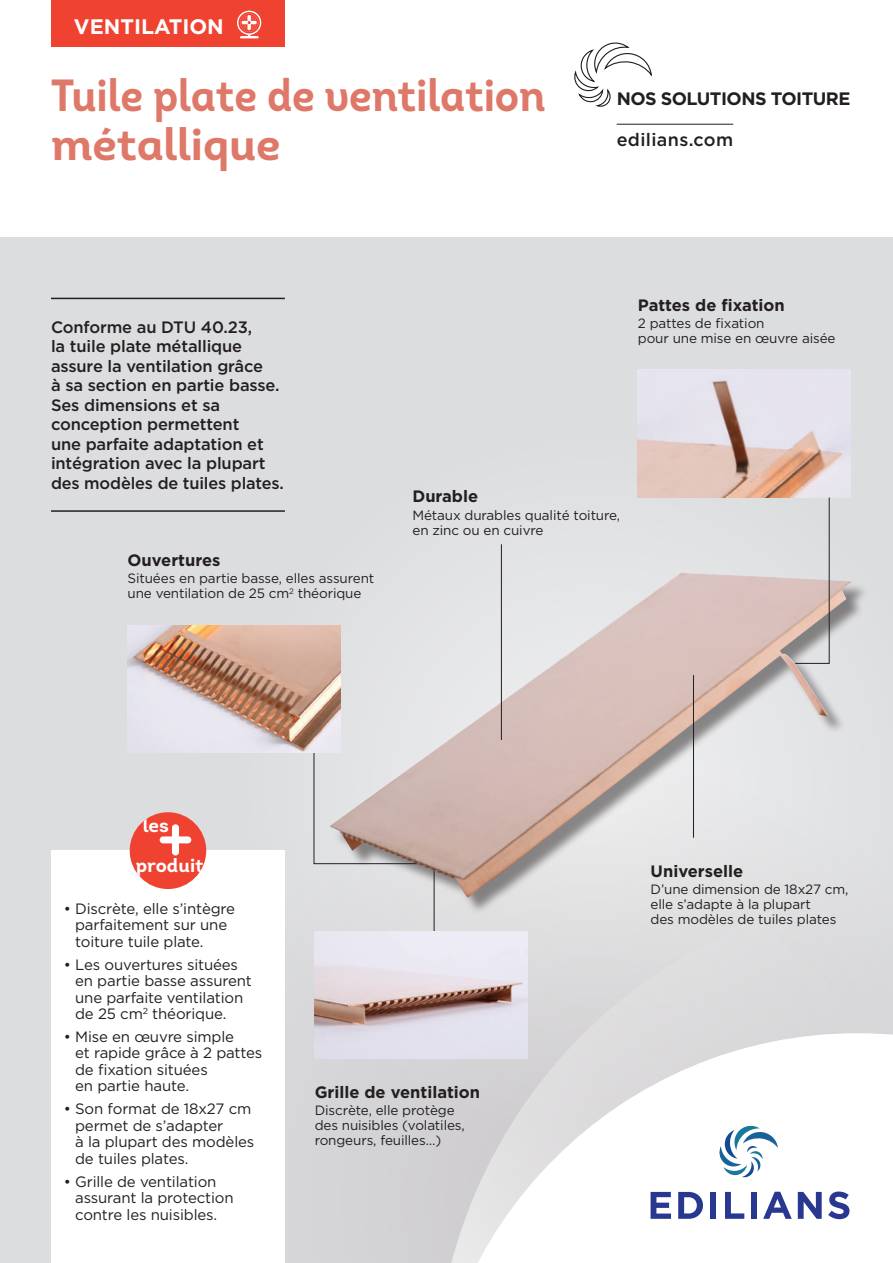
<style>
.page{position:relative;width:893px;height:1263px;background:#fff}
.page>*{position:absolute;margin:0;border:0;box-sizing:border-box;transform-origin:0 0}
.t1{font:45px "Intro Bold Alt";letter-spacing:-.005em;color:#de7868;scale:.93 1}
.t2{font:45px "Intro Bold Alt";letter-spacing:-.005em;color:#de7868}
.t3{font:700 21px "Gotham";color:#fff}
.t4{font:700 19.05px/39.6px "Intro";color:#fff}
.t5{font:700 18px "Gotham";letter-spacing:-.03em;color:#231f20}
.t6{font:500 18px "Gotham";letter-spacing:.02em;color:#231f20}
.t7{font:500 16.5px/19.5px "Gotham";letter-spacing:-.01em;color:#231f20}
.t8{font:700 16.5px "Gotham";color:#231f20}
.t9{font:15px/16.5px "Gotham";letter-spacing:-.01em;color:#231f20}
.t10{font:13.5px/15px "Gotham";letter-spacing:-.01em;color:#231f20}
</style>
<div class="page">
<div style="left:0;top:238px;width:893px;height:1025px;background:#dcdddf"></div>
<svg style="left:174px;top:812px;width:260px;height:451px"></svg>
<svg style="left:429px;top:1033px;width:464px;height:230px;fill:#fff"></svg>
<svg style="left:718px;top:1124px;width:60px;height:54px;background:#c7dae6"></svg>
<svg style="left:651px;top:1192px;width:20px;height:27px"></svg>
<svg style="left:678px;top:1192px;width:25px;height:27px"></svg>
<div style="left:710px;top:1192px;width:6px;height:27px;background:#283890"></div>
<svg style="left:725px;top:1192px;width:19px;height:27px"></svg>
<div style="left:751px;top:1192px;width:6px;height:27px;background:#283890"></div>
<svg style="left:763px;top:1192px;width:29px;height:27px"></svg>
<svg style="left:798px;top:1192px;width:24px;height:27px"></svg>
<svg style="left:828px;top:1191px;width:21px;height:28px"></svg>
<hr style="left:617px;top:124px;width:116px;height:1px;background:#231f20">
<svg style="left:574px;top:42px;width:78px;height:65px"></svg>
<hr style="left:434px;top:858px;width:1px;height:178px;background:#231f20">
<svg style="left:313px;top:753px;width:17px;height:111px"></svg>
<div style="left:51px;top:0;width:234px;height:47px;background:#ef4230"></div>
<svg style="left:237px;top:11px;width:24px;height:27px"></svg>
<div style="left:334px;top:575px;width:535px;height:340px;background:#e0e0e1"></div>
<img style="left:330px;top:573px;width:522px;height:324px">
<hr style="left:51px;top:510px;width:234px;height:2px;background:#231f20">
<hr style="left:51px;top:298px;width:234px;height:1px;background:#231f20">
<img style="left:638px;top:370px;width:212px;height:127px">
<img style="left:128px;top:625px;width:212px;height:128px">
<img style="left:315px;top:931px;width:212px;height:128px">
<hr style="left:501px;top:544px;width:1px;height:196px;background:#231f20">
<svg style="left:794px;top:497px;width:36px;height:167px"></svg>
<hr style="left:693px;top:675px;width:1px;height:163px;background:#231f20">
<div style="left:51px;top:850px;width:234px;height:413px;background:#fff"></div>
<div style="left:130px;top:812px;width:76px;height:77px;background:#ef4230;border-radius:50%"></div>
<svg style="left:160px;top:824px;width:31px;height:31px"></svg>
<h2 class="t3" style="left:74px;top:12px;width:109px">VENTILATIO</h2>
<h2 class="t3" style="left:207px;top:12px;width:18px">N</h2>
<h1 class="t1" style="left:51px;top:66px;width:533px">Tuile plate de ventilation</h1>
<h1 class="t2" style="left:51px;top:116px;width:231px">métallique</h1>
<p class="t5" style="left:617px;top:87px;width:166px">Nos solutions TOITU</p>
<p class="t5" style="left:826px;top:87px;width:26px">RE</p>
<p class="t6" style="left:617px;top:128px;width:118px">edilians.com</p>
<p class="t7" style="left:51px;top:317px;width:234px">Conforme au DTU 40.23,<br>la tuile plate métallique assure la ventilation grâce<br>à sa section en partie basse.<br>Ses dimensions et sa conception permettent<br>une parfaite adaptation et intégration avec la plupart des modèles de tuiles plates.</p>
<p class="t8" style="left:128px;top:549px;width:94px">Ouvertures</p>
<p class="t10" style="left:128px;top:571px;width:248px">Situées en partie basse, elles assurent une ventilation de 25 cm<sup>2</sup> théorique</p>
<p class="t8" style="left:638px;top:294px;width:148px">Pattes de fixation</p>
<p class="t10" style="left:638px;top:316px;width:199px">2 pattes de fixation<br>pour une mise en œuvre aisée</p>
<p class="t8" style="left:412px;top:485px;width:67px">Durable</p>
<p class="t10" style="left:412px;top:507px;width:209px">Métaux durables qualité toiture, en zinc ou en cuivre</p>
<p class="t4" style="left:136px;top:806px;width:70px;text-indent:7px">les produit</p>
<p class="t9" style="left:75px;top:900px;width:161px;text-indent:-11px">• Discrète, elle s’intègre parfaitement sur une toiture tuile plate.</p>
<p class="t9" style="left:75px;top:956px;width:178px;text-indent:-11px">• Les ouvertures situées en partie basse assurent une parfaite ventilation de 25 cm<sup>2</sup> théorique.</p>
<p class="t9" style="left:75px;top:1028px;width:189px;text-indent:-11px">• Mise en œuvre simple<br>et rapide grâce à 2 pattes de fixation situées<br>en partie haute.</p>
<p class="t9" style="left:75px;top:1100px;width:181px;text-indent:-11px">• Son format de 18x27 cm permet de s’adapter<br>à la plupart des modèles de tuiles plates.</p>
<p class="t9" style="left:75px;top:1173px;width:160px;text-indent:-11px">• Grille de ventilation assurant la protection contre les nuisibles.</p>
<p class="t8" style="left:315px;top:1081px;width:167px">Grille de ventilation</p>
<p class="t10" style="left:315px;top:1102px;width:152px">Discrète, elle protège des nuisibles (volatiles, rongeurs, feuilles…)</p>
<p class="t8" style="left:651px;top:860px;width:94px">Universelle</p>
<p class="t10" style="left:651px;top:882px;width:199px">D’une dimension de 18x27 cm, elle s’adapte à la plupart<br>des modèles de tuiles plates</p>
</div>
